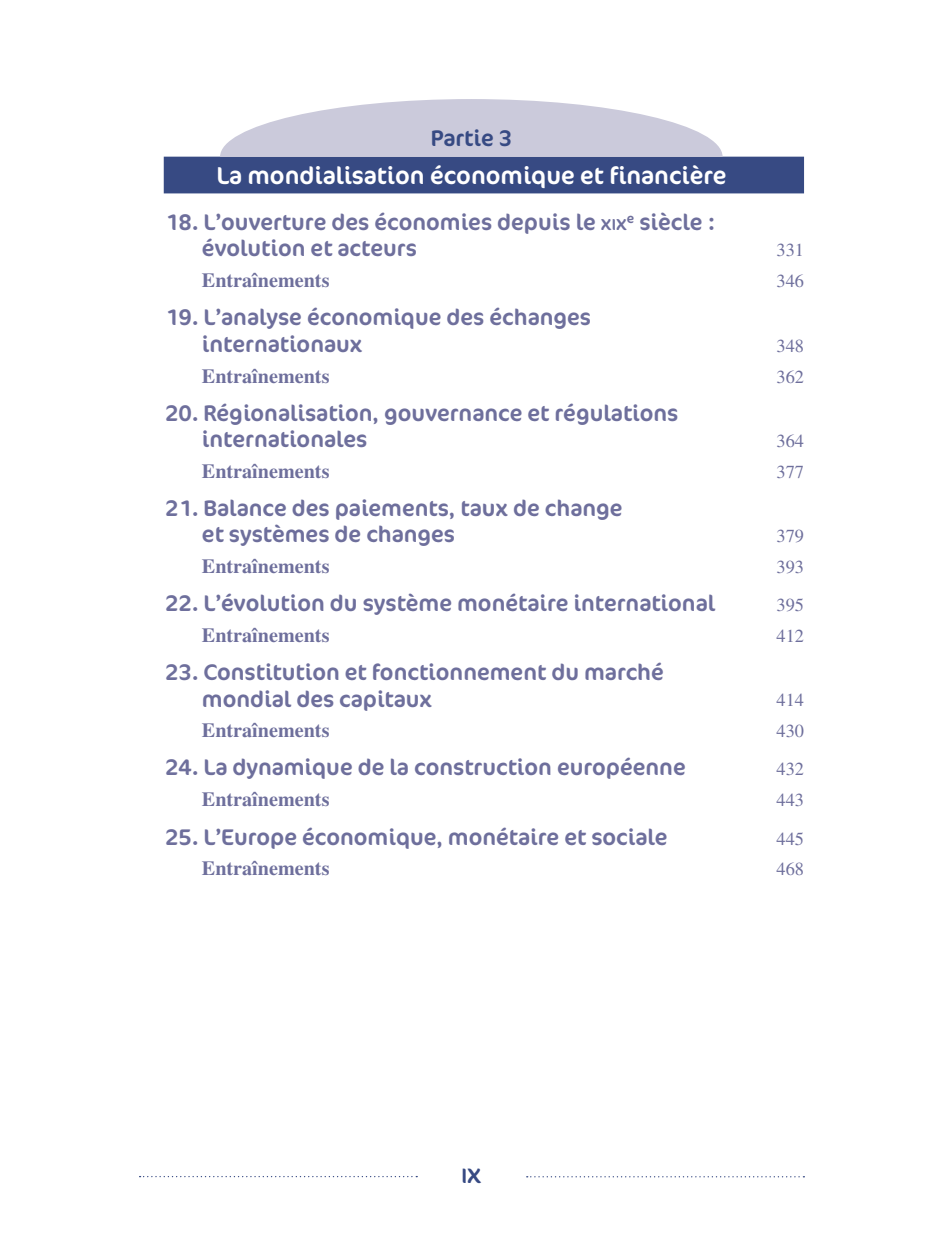
<style>
.page{position:relative;width:943px;height:1241px;background:#fff}
.page>*{position:absolute;margin:0;border:0;box-sizing:border-box;transform-origin:0 0}
.t1{font:24.5px "Cocon OT";color:#fff}
.t2{font:22.75px/26.2px "Cocon OT";color:#6e6f9c}
.t3{font:22.75px "Cocon OT";color:#374a83}
.t4{font:21px "Cocon OT";color:#374a83}
.t5{font:700 20.12px "Times LT Std";color:#6e6f9c}
.t6{font:18.38px "Times LT Std";color:#6e6f9c}
.s1{font-size:15.92px}
</style>
<div class="page">
<svg style="left:526px;top:1176px;width:278px;height:1px"></svg>
<div style="left:164px;top:157px;width:640px;height:36px;background:#374a83"></div>
<svg style="left:220px;top:99px;width:502px;height:58px"></svg>
<p class="t3" style="left:431px;top:125px;width:83px">Partie 3</p>
<p class="t1" style="left:216px;top:161px;width:511px">La mondialisation économique et financière</p>
<p class="t2" style="left:202px;top:209px;width:515px;text-indent:-37px">18. L’ouverture des économies depuis le <span class="s1">xix</span><sup>e</sup> siècle : évolution et acteurs</p>
<p class="t6" style="left:776px;top:240px;width:29px">331</p>
<p class="t5" style="left:202px;top:268px;width:129px">Entraînements</p>
<p class="t6" style="left:776px;top:271px;width:29px">346</p>
<p class="t2" style="left:202px;top:305px;width:390px;text-indent:-37px">19. L’analyse économique des échanges internationaux</p>
<p class="t6" style="left:776px;top:335px;width:29px">348</p>
<p class="t5" style="left:202px;top:364px;width:129px">Entraînements</p>
<p class="t6" style="left:776px;top:366px;width:29px">362</p>
<p class="t2" style="left:202px;top:400px;width:478px;text-indent:-37px">20. Régionalisation, gouvernance et régulations internationales</p>
<p class="t6" style="left:776px;top:430px;width:29px">364</p>
<p class="t5" style="left:202px;top:459px;width:129px">Entraînements</p>
<p class="t6" style="left:776px;top:461px;width:29px">377</p>
<p class="t2" style="left:202px;top:495px;width:422px;text-indent:-37px">21. Balance des paiements, taux de change et systèmes de changes</p>
<p class="t6" style="left:776px;top:525px;width:29px">379</p>
<p class="t5" style="left:202px;top:554px;width:129px">Entraînements</p>
<p class="t6" style="left:776px;top:556px;width:29px">393</p>
<p class="t2" style="left:165px;top:590px;width:551px">22. L’évolution du système monétaire international</p>
<p class="t6" style="left:776px;top:594px;width:29px">395</p>
<p class="t5" style="left:202px;top:623px;width:129px">Entraînements</p>
<p class="t6" style="left:776px;top:625px;width:29px">412</p>
<p class="t2" style="left:202px;top:659px;width:463px;text-indent:-37px">23. Constitution et fonctionnement du marché mondial des capitaux</p>
<p class="t6" style="left:776px;top:689px;width:29px">414</p>
<p class="t5" style="left:202px;top:718px;width:129px">Entraînements</p>
<p class="t6" style="left:776px;top:720px;width:29px">430</p>
<p class="t2" style="left:165px;top:754px;width:522px">24. La dynamique de la construction européenne</p>
<p class="t6" style="left:776px;top:758px;width:29px">432</p>
<p class="t5" style="left:202px;top:787px;width:129px">Entraînements</p>
<p class="t6" style="left:776px;top:789px;width:29px">443</p>
<p class="t2" style="left:165px;top:823px;width:504px">25. L’Europe économique, monétaire et sociale</p>
<p class="t6" style="left:776px;top:827px;width:29px">445</p>
<p class="t5" style="left:202px;top:856px;width:129px">Entraînements</p>
<p class="t6" style="left:776px;top:858px;width:29px">468</p>
<p class="t4" style="left:461px;top:1163px;width:22px">IX</p>
</div>
